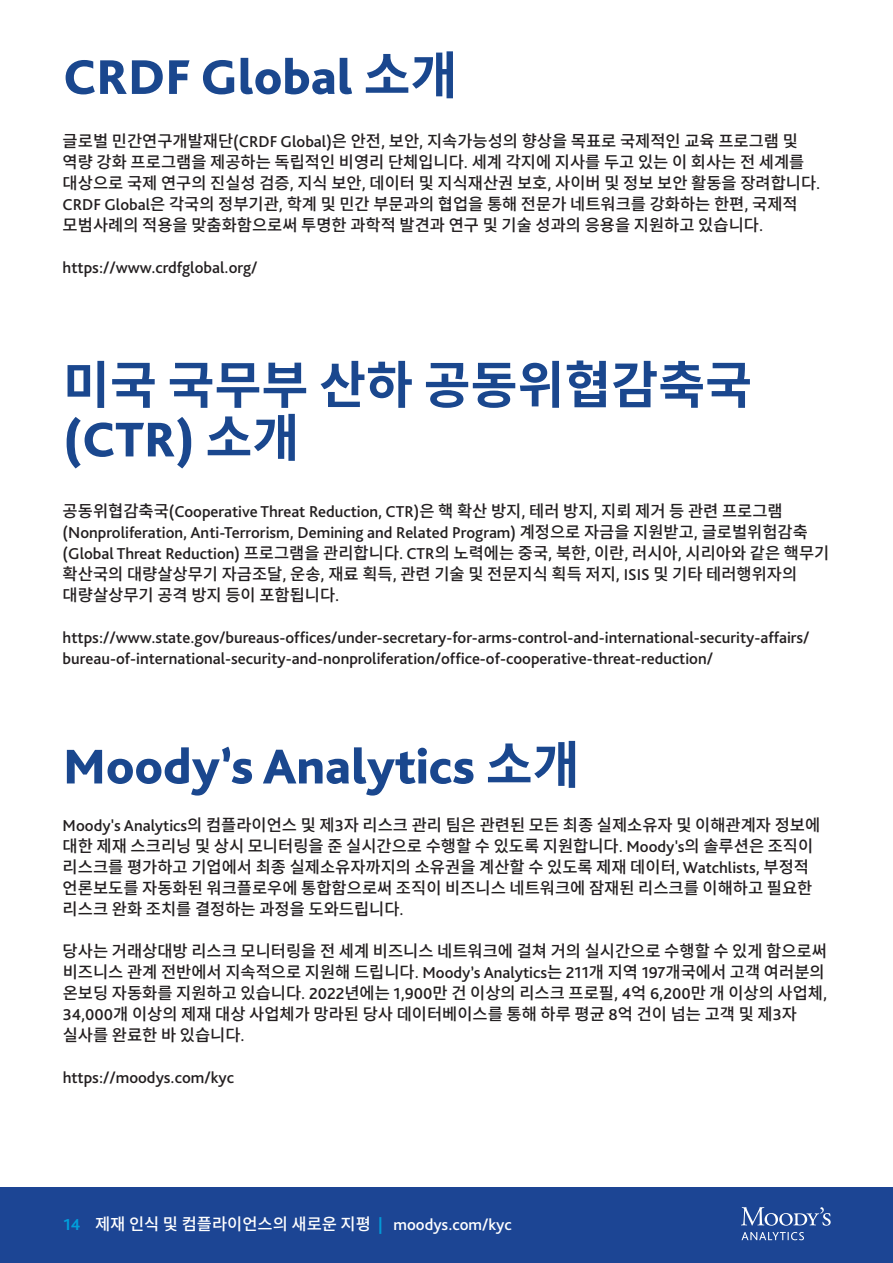
<style>
.page{position:relative;width:893px;height:1263px;background:#fff}
.page>*{position:absolute;margin:0;border:0;box-sizing:border-box;transform-origin:0 0}
.t1{font:800 51px "Bliss Pro";color:#1a478e}
.t2{font:700 51px "Noto Sans CJ Kkr";color:#1a478e}
.t3{font:500 16.5px/21px "Noto Sans CJ Kkr";color:#231f20}
.t4{font:500 16.5px/21px "Bliss Pro";color:#231f20}
.t5{font:500 16.5px "Noto Sans CJ Kkr";color:#fff}
.s1{font-family:"Noto Sans CJ Kkr";font-weight:700}
.s2{font-family:"Bliss Pro"}
.s3{font-family:"Noto Sans CJ Kkr"}
.s4{font-family:"Bliss Pro";font-weight:700;color:#009fdb}
.s5{font-family:"Bliss Pro";font-weight:700;color:#039ad7}
</style>
<div class="page">
<div style="left:0;top:1188px;width:893px;height:75px;background:#1c4594"></div>
<svg style="left:741px;top:1232px;width:63px;height:8px"></svg>
<svg style="left:741px;top:1207px;width:90px;height:19px"></svg>
<h1 class="t1" style="left:63px;top:45px;width:396px">CRDF Global <span class="s1">소개</span></h1>
<p class="t3" style="left:63px;top:131px;width:759px">글로벌 민간연구개발재단<span class="s2">(CRDF Global)</span>은 안전<span class="s2">,</span> 보안<span class="s2">,</span> 지속가능성의 향상을 목표로 국제적인 교육 프로그램 및 역량 강화 프로그램을 제공하는 독립적인 비영리 단체입니다<span class="s2">.</span> 세계 각지에 지사를 두고 있는 이 회사는 전 세계를 대상으로 국제 연구의 진실성 검증<span class="s2">,</span> 지식 보안<span class="s2">,</span> 데이터 및 지식재산권 보호<span class="s2">,</span> 사이버 및 정보 보안 활동을 장려합니다<span class="s2">.<br>CRDF Global</span>은 각국의 정부기관<span class="s2">,</span> 학계 및 민간 부문과의 협업을 통해 전문가 네트워크를 강화하는 한편<span class="s2">,</span> 국제적 모범사례의 적용을 맞춤화함으로써 투명한 과학적 발견과 연구 및 기술 성과의 응용을 지원하고 있습니다<span class="s2">.</span></p>
<p class="t4" style="left:63px;top:256px;width:196px">https://www.crdfglobal.org/</p>
<h1 class="t2" style="left:63px;top:356px;width:691px">미국 국무부 산하 공동위협감축국</h1>
<h1 class="t1" style="left:63px;top:408px;width:238px">(CTR) <span class="s1">소개</span></h1>
<p class="t4" style="left:63px;top:500px;width:747px"><span class="s3">공동위협감축국</span>(Cooperative Threat Reduction, CTR)<span class="s3">은 핵 확산 방지</span>, <span class="s3">테러 방지</span>, <span class="s3">지뢰 제거 등 관련 프로그램 </span>(Nonproliferation, Anti-Terrorism, Demining and Related Program) <span class="s3">계정으로 자금을 지원받고</span>, <span class="s3">글로벌위험감축</span></p>
<p class="t3" style="left:63px;top:542px;width:768px"><span class="s2">(Global Threat Reduction)</span> 프로그램을 관리합니다<span class="s2">. CTR</span>의 노력에는 중국<span class="s2">,</span> 북한<span class="s2">,</span> 이란<span class="s2">,</span> 러시아<span class="s2">,</span> 시리아와 같은 핵무기 확산국의 대량살상무기 자금조달<span class="s2">,</span> 운송<span class="s2">,</span> 재료 획득<span class="s2">,</span> 관련 기술 및 전문지식 획득 저지<span class="s2">, ISIS</span> 및 기타 테러행위자의 대량살상무기 공격 방지 등이 포함됩니다<span class="s2">.</span></p>
<p class="t4" style="left:63px;top:626px;width:748px">https://www.state.gov/bureaus-offices/under-secretary-for-arms-control-and-international-security-affairs/ bureau-of-international-security-and-nonproliferation/office-of-cooperative-threat-reduction/</p>
<h1 class="t1" style="left:63px;top:735px;width:518px">Moody’s Analytics <span class="s1">소개</span></h1>
<p class="t3" style="left:63px;top:814px;width:759px"><span class="s2">Moody's Analytics</span>의 컴플라이언스 및 제<span class="s2">3</span>자 리스크 관리 팀은 관련된 모든 최종 실제소유자 및 이해관계자 정보에 대한 제재 스크리닝 및 상시 모니터링을 준 실시간으로 수행할 수 있도록 지원합니다<span class="s2">. Moody's</span>의 솔루션은 조직이 리스크를 평가하고 기업에서 최종 실제소유자까지의 소유권을 계산할 수 있도록 제재 데이터<span class="s2">, Watchlists,</span> 부정적 언론보도를 자동화된 워크플로우에 통합함으로써 조직이 비즈니스 네트워크에 잠재된 리스크를 이해하고 필요한 리스크 완화 조치를 결정하는 과정을 도와드립니다<span class="s2">.</span></p>
<p class="t3" style="left:63px;top:940px;width:766px">당사는 거래상대방 리스크 모니터링을 전 세계 비즈니스 네트워크에 걸쳐 거의 실시간으로 수행할 수 있게 함으로써 비즈니스 관계 전반에서 지속적으로 지원해 드립니다<span class="s2">. Moody’s Analytics</span>는 <span class="s2">211</span>개 지역 <span class="s2">197</span>개국에서 고객 여러분의 온보딩 자동화를 지원하고 있습니다<span class="s2">. 2022</span>년에는 <span class="s2">1,900</span>만 건 이상의 리스크 프로필<span class="s2">, 4</span>억 <span class="s2">6,200</span>만 개 이상의 사업체<span class="s2">, 34,000</span>개 이상의 제재 대상 사업체가 망라된 당사 데이터베이스를 통해 하루 평균 <span class="s2">8</span>억 건이 넘는 고객 및 제<span class="s2">3</span>자 실사를 완료한 바 있습니다<span class="s2">.</span></p>
<p class="t4" style="left:63px;top:1066px;width:173px">https://moodys.com/kyc</p>
<p class="t5" style="left:63px;top:1215px;width:450px"><span class="s4">14</span> 제재 인식 및 컴플라이언스의 새로운 지평 <span class="s5">|</span> <span class="s2">moodys.com/kyc</span></p>
</div>
